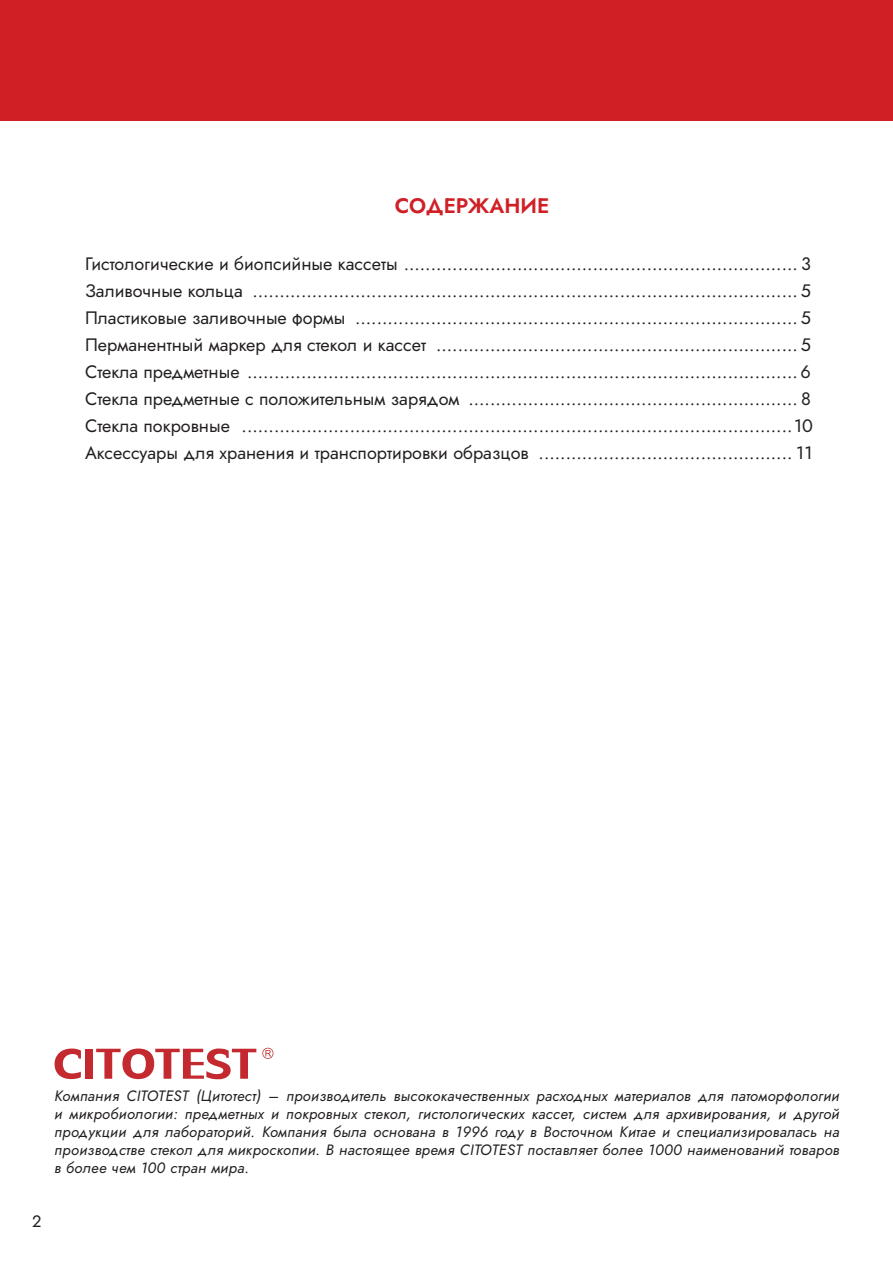
<style>
.page{position:relative;width:893px;height:1263px;background:#fff}
.page>*{position:absolute;margin:0;border:0;box-sizing:border-box;transform-origin:0 0}
.t1{font:600 21px "Jost";color:#d11f26}
.t2{font:18px "Jost";color:#231f20}
.t3{font:16.5px "Jost";color:#231f20}
.t4{font:italic 15px/18px "Jost";letter-spacing:.02em;color:#231f20;text-align:justify}
</style>
<div class="page">
<div style="left:0;top:0;width:893px;height:120px;background:#d11f26"></div>
<svg style="left:55px;top:1048px;width:26px;height:31px"></svg>
<div style="left:85px;top:1049px;width:8px;height:30px;background:#c3292e"></div>
<svg style="left:96px;top:1048px;width:160px;height:31px"></svg>
<svg style="left:262px;top:1048px;width:11px;height:11px"></svg>
<p class="t1" style="left:395px;top:192px;width:156px">СОДЕРЖАНИЕ</p>
<p class="t2" style="left:85px;top:252px;width:727px">Гистологические и биопсийные кассеты ......................................................................... 3</p>
<p class="t2" style="left:85px;top:279px;width:727px">Заливочные кольца ..................................................................................................... 5</p>
<p class="t2" style="left:85px;top:306px;width:727px">Пластиковые заливочные формы .................................................................................. 5</p>
<p class="t2" style="left:85px;top:333px;width:727px">Перманентный маркер для стекол и кассет ................................................................... 5</p>
<p class="t2" style="left:85px;top:360px;width:727px">Стекла предметные ...................................................................................................... 6</p>
<p class="t2" style="left:85px;top:387px;width:727px">Стекла предметные с положительным зарядом ............................................................. 8</p>
<p class="t2" style="left:85px;top:414px;width:729px">Стекла покровные ......................................................................................................10</p>
<p class="t2" style="left:85px;top:441px;width:445px">Аксессуары для хранения и транспортировки образцов</p>
<p class="t2" style="left:796px;top:441px;width:18px">11</p>
<p class="t4" style="left:55px;top:1087px;width:786px">Компания CITOTEST (Цитотест) – производитель высококачественных расходных материалов для патоморфологии и микробиологии: предметных и покровных стекол, гистологических кассет, систем для архивирования, и другой продукции для лабораторий. Компания была основана в 1996 году в Восточном Китае и специализировалась на производстве стекол для микроскопии. В настоящее время CITOTEST поставляет более 1000 наименований товаров в более чем 100 стран мира.</p>
<p class="t3" style="left:32px;top:1209px;width:11px">2</p>
</div>
